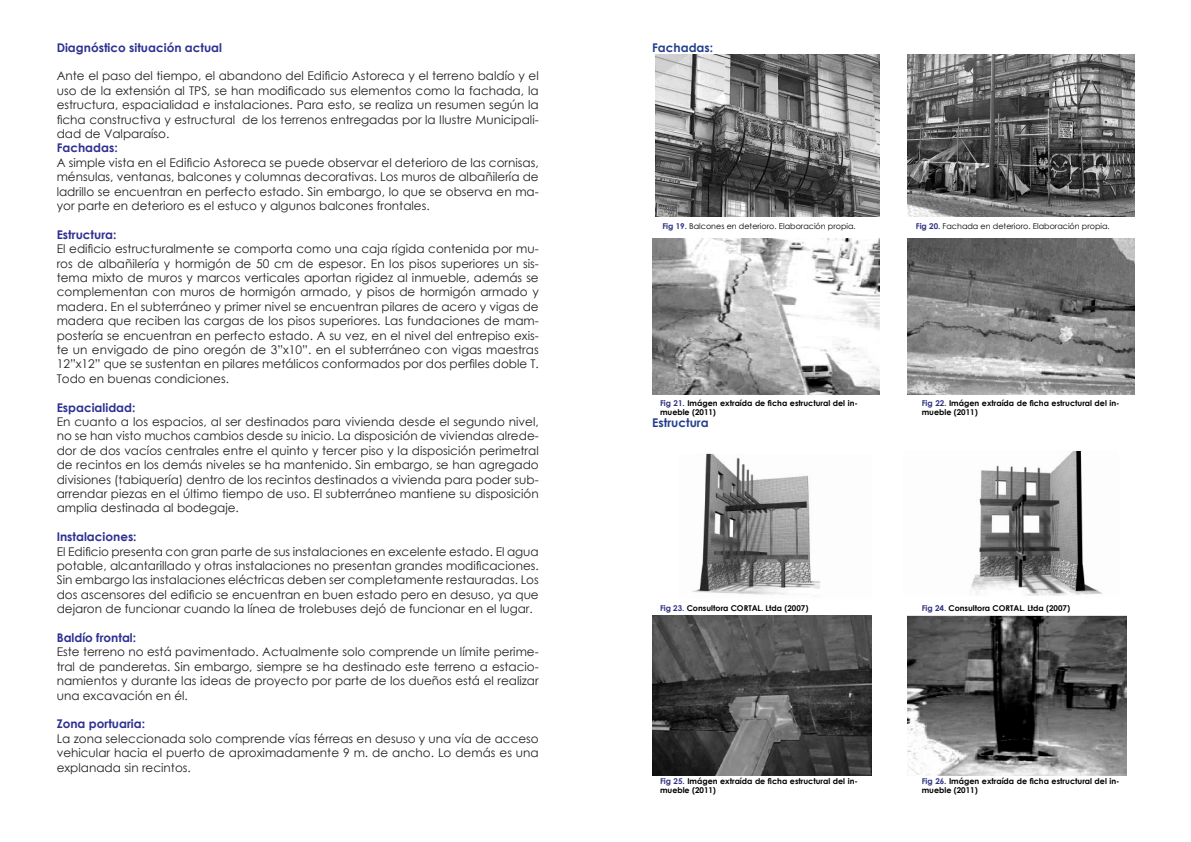
<style>
.page{position:relative;width:1191px;height:842px;background:#fff}
.page>*{position:absolute;margin:0;border:0;box-sizing:border-box;transform-origin:0 0}
.t1{font:12px/14.4px "Century Gothic";color:#231f20;text-align:justify}
.t2{font:700 12px "Century Gothic";color:#2e3192}
.t3{font:700 12px "Century Gothic";color:#253f8e}
.t4{font:700 8px/9.6px "Century Gothic";color:#000}
.t5{font:8px "Century Gothic";color:#000}
.s1{font-weight:700;color:#2e3183}
.s2{color:#2e3183}
</style>
<div class="page">
<img style="left:655px;top:55px;width:224px;height:162px">
<img style="left:652px;top:238px;width:227px;height:156px">
<img style="left:907px;top:55px;width:227px;height:162px">
<img style="left:907px;top:238px;width:227px;height:156px">
<img style="left:907px;top:615px;width:219px;height:160px">
<img style="left:652px;top:615px;width:220px;height:160px">
<img style="left:692px;top:453px;width:128px;height:142px">
<img style="left:970px;top:450px;width:132px;height:146px">
<p class="t2" style="left:57px;top:38px;width:167px">Diagnóstico situación actual</p>
<p class="t1" style="left:57px;top:69px;width:483px">Ante el paso del tiempo, el abandono del Edificio Astoreca y el terreno baldío y el uso de la extensión al TPS, se han modificado sus elementos como la fachada, la estructura, espacialidad e instalaciones. Para esto, se realiza un resumen según la ficha constructiva y estructural de los terrenos entregadas por la Ilustre Municipali&shy;dad de Valparaíso.</p>
<p class="t2" style="left:57px;top:139px;width:62px">Fachadas:</p>
<p class="t1" style="left:57px;top:155px;width:483px">A simple vista en el Edificio Astoreca se puede observar el deterioro de las cornisas, ménsulas, ventanas, balcones y columnas decorativas. Los muros de albañilería de ladrillo se encuentran en perfecto estado. Sin embargo, lo que se observa en ma&shy;yor parte en deterioro es el estuco y algunos balcones frontales.</p>
<p class="t2" style="left:57px;top:225px;width:61px">Estructura:</p>
<p class="t1" style="left:57px;top:241px;width:483px">El edificio estructuralmente se comporta como una caja rígida contenida por mu&shy;ros de albañilería y hormigón de 50 cm de espesor. En los pisos superiores un sis&shy;tema mixto de muros y marcos verticales aportan rigidez al inmueble, además se complementan con muros de hormigón armado, y pisos de hormigón armado y madera. En el subterráneo y primer nivel se encuentran pilares de acero y vigas de madera que reciben las cargas de los pisos superiores. Las fundaciones de mam&shy;postería se encuentran en perfecto estado. A su vez, en el nivel del entrepiso exis&shy;te un envigado de pino oregón de 3”x10”. en el subterráneo con vigas maestras 12”x12” que se sustentan en pilares metálicos conformados por dos perfiles doble T.<br>Todo en buenas condiciones.</p>
<p class="t2" style="left:57px;top:398px;width:80px">Espacialidad:</p>
<p class="t1" style="left:57px;top:414px;width:483px">En cuanto a los espacios, al ser destinados para vivienda desde el segundo nivel, no se han visto muchos cambios desde su inicio. La disposición de viviendas alrede&shy;dor de dos vacíos centrales entre el quinto y tercer piso y la disposición perimetral de recintos en los demás niveles se ha mantenido. Sin embargo, se han agregado divisiones (tabiquería) dentro de los recintos destinados a vivienda para poder sub&shy;arrendar piezas en el último tiempo de uso. El subterráneo mantiene su disposición amplia destinada al bodegaje.</p>
<p class="t2" style="left:57px;top:528px;width:81px">Instalaciones:</p>
<p class="t1" style="left:57px;top:544px;width:483px">El Edificio presenta con gran parte de sus instalaciones en excelente estado. El agua potable, alcantarillado y otras instalaciones no presentan grandes modificaciones.<br>Sin embargo las instalaciones eléctricas deben ser completamente restauradas. Los dos ascensores del edificio se encuentran en buen estado pero en desuso, ya que dejaron de funcionar cuando la línea de trolebuses dejó de funcionar en el lugar.</p>
<p class="t2" style="left:57px;top:628px;width:81px">Baldío frontal:</p>
<p class="t1" style="left:57px;top:645px;width:483px">Este terreno no está pavimentado. Actualmente solo comprende un límite perime&shy;tral de panderetas. Sin embargo, siempre se ha destinado este terreno a estacio&shy;namientos y durante las ideas de proyecto por parte de los dueños está el realizar una excavación en él.</p>
<p class="t2" style="left:57px;top:715px;width:90px">Zona portuaria:</p>
<p class="t1" style="left:57px;top:731px;width:483px">La zona seleccionada solo comprende vías férreas en desuso y una vía de acceso vehicular hacia el puerto de aproximadamente 9 m. de ancho. Lo demás es una explanada sin recintos.</p>
<p class="t3" style="left:652px;top:38px;width:62px">Fachadas:</p>
<p class="t5" style="left:662px;top:220px;width:195px"><span class="s1">Fig 19.</span> Balcones en deterioro. Elaboración propia.</p>
<p class="t5" style="left:916px;top:220px;width:195px"><span class="s1">Fig 20.</span> Fachada en deterioro. Elaboración propia.</p>
<p class="t4" style="left:660px;top:398px;width:199px"><span class="s2">Fig 21.</span> Imágen extraída de ficha estructural del in&shy;mueble (2011)</p>
<p class="t4" style="left:921px;top:398px;width:199px"><span class="s2">Fig 22.</span> Imágen extraída de ficha estructural del in&shy;mueble (2011)</p>
<p class="t3" style="left:652px;top:413px;width:58px">Estructura</p>
<p class="t4" style="left:660px;top:603px;width:150px"><span class="s2">Fig 23.</span> Consultora CORTAL. Ltda (2007)</p>
<p class="t4" style="left:921px;top:603px;width:150px"><span class="s2">Fig 24.</span> Consultora CORTAL. Ltda (2007)</p>
<p class="t4" style="left:660px;top:776px;width:199px"><span class="s2">Fig 25.</span> Imágen extraída de ficha estructural del in&shy;mueble (2011)</p>
<p class="t4" style="left:921px;top:776px;width:199px"><span class="s2">Fig 26.</span> Imágen extraída de ficha estructural del in&shy;mueble (2011)</p>
</div>
